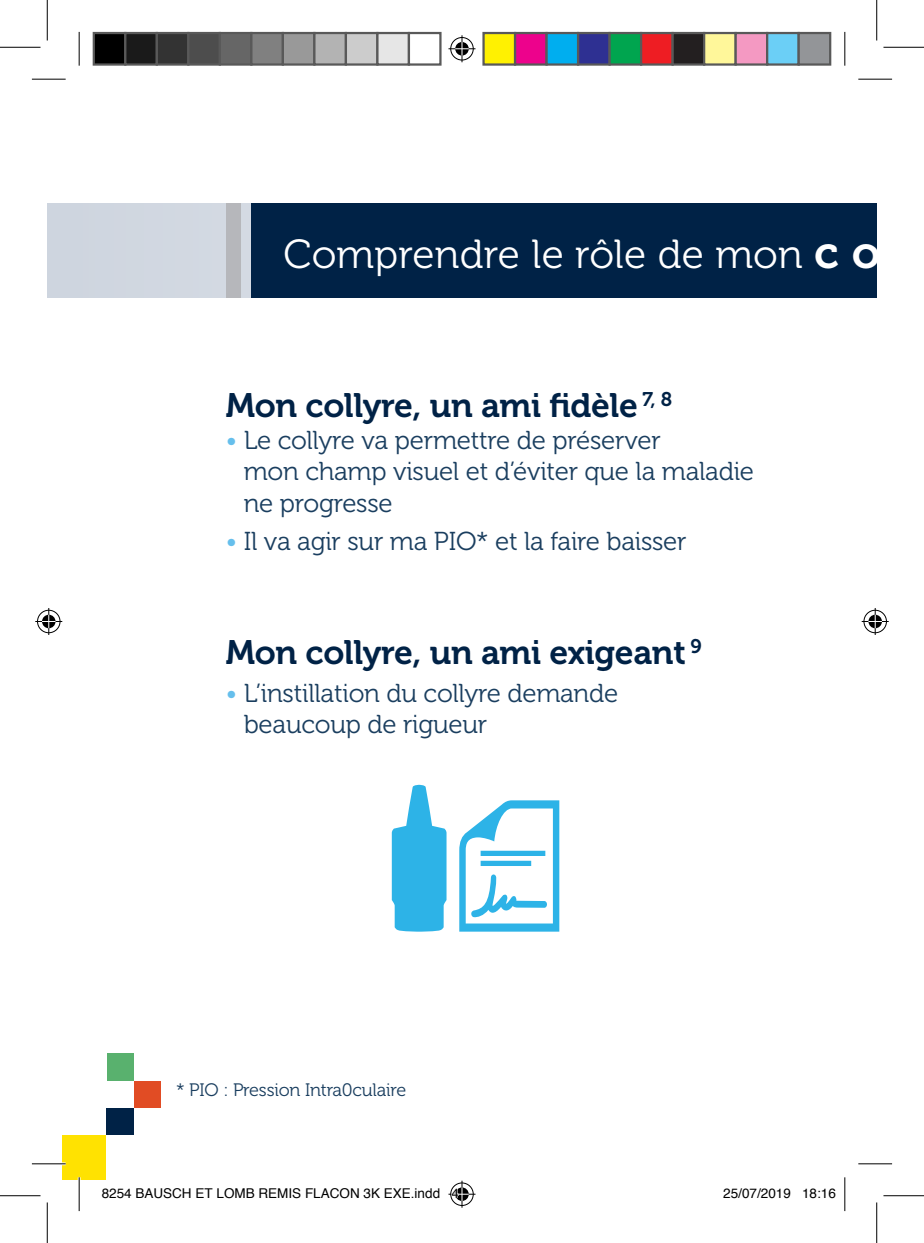
<style>
.page{position:relative;width:924px;height:1243px;background:#fff}
.page>*{position:absolute;margin:0;border:0;box-sizing:border-box;transform-origin:0 0}
.t1{font:40.5px "Museo 300";letter-spacing:.005em;color:#fff}
.t2{font:33.75px "Museo 700";letter-spacing:-.01em;color:#002246}
.t3{font:25.88px/31.5px "Museo 300";letter-spacing:-.01em;color:#1a3e5f}
.t4{font:18px "Museo 300";letter-spacing:-.01em;color:#1a3e5f}
.t5{font:13.5px "Helvetica";color:#000}
.s1{font-family:"Museo 700";font-size:45.9px}
.s2{color:#66bfec}
</style>
<div class="page">
<div style="left:47px;top:204px;width:829px;height:94px;background:#ced5df"></div>
<div style="left:251px;top:204px;width:625px;height:94px;background:#002246"></div>
<div style="left:226px;top:204px;width:14px;height:94px;background:#b6b7bb"></div>
<svg style="left:459px;top:800px;width:100px;height:131px"></svg>
<div style="left:480px;top:850px;width:65px;height:6px;background:#2db3e7"></div>
<div style="left:480px;top:860px;width:51px;height:6px;background:#2db3e7"></div>
<svg style="left:392px;top:785px;width:54px;height:146px"></svg>
<div style="left:134px;top:1081px;width:27px;height:27px;background:#e14c24"></div>
<div style="left:108px;top:1053px;width:26px;height:28px;background:#59b16e"></div>
<div style="left:63px;top:1135px;width:43px;height:44px;background:#ffe201"></div>
<div style="left:106px;top:1108px;width:28px;height:27px;background:#002246"></div>
<hr style="left:32px;top:1162px;width:34px;height:3px;background:#fff">
<hr style="left:78px;top:1177px;width:3px;height:34px;background:#fff">
<hr style="left:32px;top:79px;width:34px;height:1px;background:#000">
<hr style="left:858px;top:79px;width:34px;height:1px;background:#000">
<hr style="left:32px;top:1163px;width:34px;height:1px;background:#000">
<hr style="left:858px;top:1163px;width:34px;height:1px;background:#000">
<hr style="left:79px;top:32px;width:1px;height:34px;background:#000">
<hr style="left:79px;top:1177px;width:1px;height:34px;background:#000">
<hr style="left:844px;top:32px;width:1px;height:34px;background:#000">
<hr style="left:844px;top:1177px;width:1px;height:34px;background:#000">
<hr style="left:0;top:47px;width:40px;height:1px;background:#000">
<hr style="left:883px;top:47px;width:41px;height:1px;background:#000">
<hr style="left:0;top:1195px;width:40px;height:1px;background:#000">
<hr style="left:883px;top:1195px;width:41px;height:1px;background:#000">
<hr style="left:47px;top:0;width:1px;height:40px;background:#000">
<hr style="left:47px;top:1202px;width:1px;height:41px;background:#000">
<hr style="left:876px;top:0;width:1px;height:40px;background:#000">
<hr style="left:876px;top:1202px;width:1px;height:41px;background:#000">
<svg style="left:448px;top:35px;width:27px;height:27px"></svg>
<svg style="left:35px;top:608px;width:27px;height:27px"></svg>
<svg style="left:861px;top:608px;width:27px;height:27px"></svg>
<div style="left:94px;top:33px;width:31px;height:32px;background:#000"></div>
<div style="left:93px;top:32px;width:33px;height:34px;border:2px solid #595959"></div>
<div style="left:125px;top:33px;width:32px;height:32px;background:#1a1a1a"></div>
<div style="left:124px;top:32px;width:34px;height:34px;border:2px solid #595959"></div>
<div style="left:157px;top:33px;width:31px;height:32px;background:#333"></div>
<div style="left:156px;top:32px;width:33px;height:34px;border:2px solid #595959"></div>
<div style="left:188px;top:33px;width:32px;height:32px;background:#4d4d4d"></div>
<div style="left:187px;top:32px;width:34px;height:34px;border:2px solid #595959"></div>
<div style="left:220px;top:33px;width:31px;height:32px;background:#666"></div>
<div style="left:219px;top:32px;width:33px;height:34px;border:2px solid #595959"></div>
<div style="left:251px;top:33px;width:32px;height:32px;background:#808080"></div>
<div style="left:250px;top:32px;width:34px;height:34px;border:2px solid #595959"></div>
<div style="left:283px;top:33px;width:31px;height:32px;background:#999"></div>
<div style="left:282px;top:32px;width:33px;height:34px;border:2px solid #595959"></div>
<div style="left:314px;top:33px;width:32px;height:32px;background:#b3b3b3"></div>
<div style="left:313px;top:32px;width:34px;height:34px;border:2px solid #595959"></div>
<div style="left:346px;top:33px;width:31px;height:32px;background:#ccc"></div>
<div style="left:345px;top:32px;width:33px;height:34px;border:2px solid #595959"></div>
<div style="left:377px;top:33px;width:32px;height:32px;background:#e6e6e6"></div>
<div style="left:376px;top:32px;width:34px;height:34px;border:2px solid #595959"></div>
<div style="left:408px;top:32px;width:33px;height:34px;border:2px solid #595959"></div>
<div style="left:483px;top:33px;width:32px;height:32px;background:#fff101"></div>
<div style="left:482px;top:32px;width:34px;height:34px;border:2px solid #595959"></div>
<div style="left:515px;top:33px;width:31px;height:32px;background:#ed028c"></div>
<div style="left:514px;top:32px;width:33px;height:34px;border:2px solid #595959"></div>
<div style="left:546px;top:33px;width:32px;height:32px;background:#00aeef"></div>
<div style="left:545px;top:32px;width:34px;height:34px;border:2px solid #595959"></div>
<div style="left:578px;top:33px;width:31px;height:32px;background:#2e3092"></div>
<div style="left:577px;top:32px;width:33px;height:34px;border:2px solid #595959"></div>
<div style="left:609px;top:33px;width:32px;height:32px;background:#00a54f"></div>
<div style="left:608px;top:32px;width:34px;height:34px;border:2px solid #595959"></div>
<div style="left:641px;top:33px;width:31px;height:32px;background:#ee1d23"></div>
<div style="left:640px;top:32px;width:33px;height:34px;border:2px solid #595959"></div>
<div style="left:672px;top:33px;width:32px;height:32px;background:#231f20"></div>
<div style="left:671px;top:32px;width:34px;height:34px;border:2px solid #595959"></div>
<div style="left:704px;top:33px;width:31px;height:32px;background:#fff79a"></div>
<div style="left:703px;top:32px;width:33px;height:34px;border:2px solid #595959"></div>
<div style="left:735px;top:33px;width:32px;height:32px;background:#f499c2"></div>
<div style="left:734px;top:32px;width:34px;height:34px;border:2px solid #595959"></div>
<div style="left:767px;top:33px;width:31px;height:32px;background:#6bcff6"></div>
<div style="left:766px;top:32px;width:33px;height:34px;border:2px solid #595959"></div>
<div style="left:798px;top:33px;width:32px;height:32px;background:#939598"></div>
<div style="left:797px;top:32px;width:34px;height:34px;border:2px solid #595959"></div>
<svg style="left:448px;top:1180px;width:27px;height:27px"></svg>
<p class="t1" style="left:283px;top:232px;width:651px">Comprendre le rôle de mon <span class="s1">c olly</span></p>
<p class="t2" style="left:226px;top:387px;width:448px">Mon collyre, un ami fidèle <sup>7,</sup> <sup>8</sup></p>
<p class="t3" style="left:244px;top:424px;width:512px;text-indent:-18px"><span class="s2">•</span> Le collyre va permettre de préserver<br>mon champ visuel et d’éviter que la maladie ne progresse</p>
<p class="t3" style="left:226px;top:526px;width:462px"><span class="s2">•</span> Il va agir sur ma PIO* et la faire baisser</p>
<p class="t2" style="left:226px;top:633px;width:477px">Mon collyre, un ami exigeant <sup>9</sup></p>
<p class="t3" style="left:244px;top:677px;width:376px;text-indent:-18px"><span class="s2">•</span> L’instillation du collyre demande beaucoup de rigueur</p>
<p class="t4" style="left:176px;top:1080px;width:232px">* PIO : Pression Intra0culaire</p>
<p class="t5" style="left:102px;top:1182px;width:359px">8254 BAUSCH ET LOMB REMIS FLACON 3K EXE.indd 4</p>
<p class="t5" style="left:723px;top:1182px;width:114px">25/07/2019 18:16</p>
</div>
